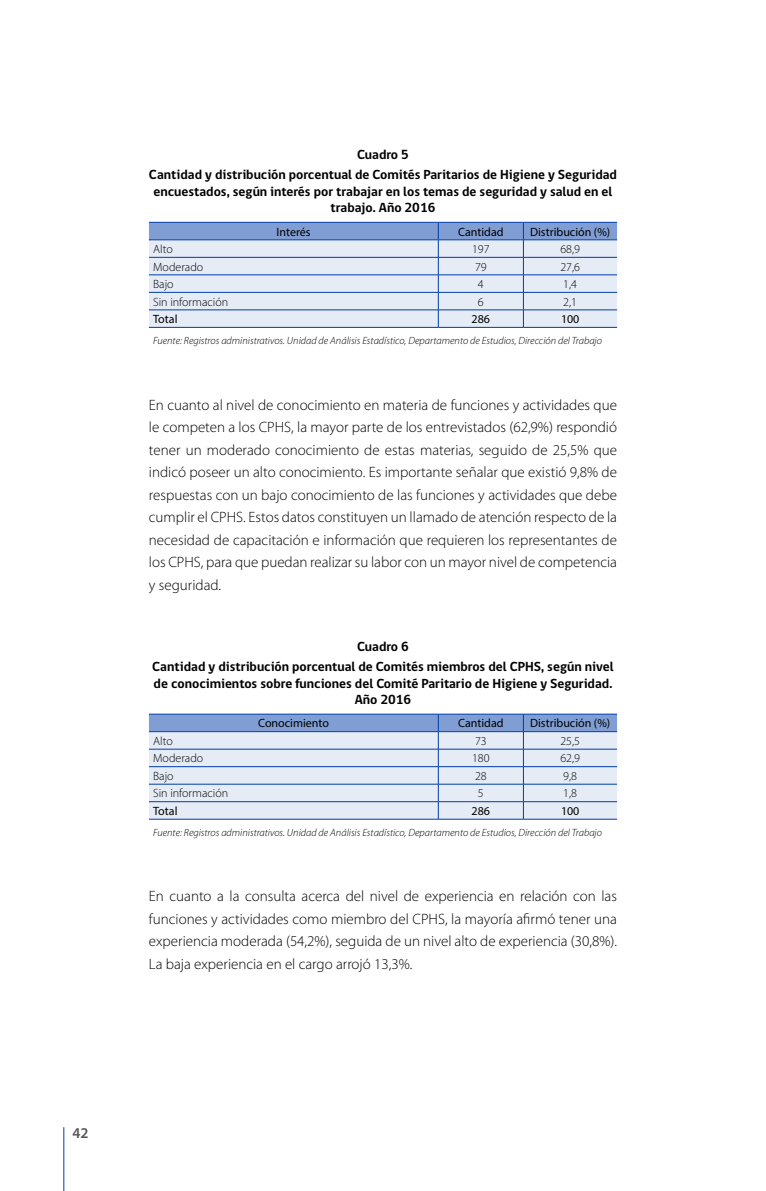
<style>
.page{position:relative;width:766px;height:1191px;background:#fff}
.page>*{position:absolute;margin:0;border:0;box-sizing:border-box;transform-origin:0 0}
.t1{font:300 15px/22.5px "Myriad Pro";color:#000;text-align:justify}
.t2{font:600 15px "Myriad Pro";color:#575756}
.t3{font:700 13.5px/20.4px "gob CL";color:#000;text-align:center}
.t4{font:300 12px "Myriad Pro";color:#000}
.t5{font:12px "Myriad Pro";color:#000}
.t6{font:italic 300 10.5px "Myriad Pro";color:#000}
</style>
<div class="page">
<hr style="left:63px;top:1127px;width:1px;height:64px;background:#003da6">
<svg style="left:149px;top:223px;width:468px;height:104px;background:#d0dbee"></svg>
<hr style="left:149px;top:222px;width:289px;height:1px;background:#003da6">
<hr style="left:438px;top:222px;width:85px;height:1px;background:#003da6">
<hr style="left:523px;top:222px;width:94px;height:1px;background:#003da6">
<hr style="left:149px;top:239px;width:289px;height:1px;background:#003da6">
<hr style="left:438px;top:239px;width:85px;height:1px;background:#003da6">
<hr style="left:523px;top:239px;width:94px;height:1px;background:#003da6">
<hr style="left:149px;top:257px;width:289px;height:1px;background:#003da6">
<hr style="left:438px;top:257px;width:85px;height:1px;background:#003da6">
<hr style="left:523px;top:257px;width:94px;height:1px;background:#003da6">
<hr style="left:149px;top:274px;width:289px;height:1px;background:#003da6">
<hr style="left:438px;top:274px;width:85px;height:1px;background:#003da6">
<hr style="left:523px;top:274px;width:94px;height:1px;background:#003da6">
<hr style="left:149px;top:292px;width:289px;height:1px;background:#003da6">
<hr style="left:438px;top:292px;width:85px;height:1px;background:#003da6">
<hr style="left:523px;top:292px;width:94px;height:1px;background:#003da6">
<hr style="left:149px;top:310px;width:289px;height:1px;background:#003da6">
<hr style="left:438px;top:310px;width:85px;height:1px;background:#003da6">
<hr style="left:523px;top:310px;width:94px;height:1px;background:#003da6">
<hr style="left:149px;top:327px;width:289px;height:1px;background:#003da6">
<hr style="left:438px;top:327px;width:85px;height:1px;background:#003da6">
<hr style="left:523px;top:327px;width:94px;height:1px;background:#003da6">
<svg style="left:149px;top:715px;width:468px;height:104px;background:#d1dcee"></svg>
<hr style="left:149px;top:714px;width:289px;height:1px;background:#003da6">
<hr style="left:438px;top:714px;width:85px;height:1px;background:#003da6">
<hr style="left:523px;top:714px;width:94px;height:1px;background:#003da6">
<hr style="left:149px;top:731px;width:289px;height:1px;background:#003da6">
<hr style="left:438px;top:731px;width:85px;height:1px;background:#003da6">
<hr style="left:523px;top:731px;width:94px;height:1px;background:#003da6">
<hr style="left:149px;top:749px;width:289px;height:1px;background:#003da6">
<hr style="left:438px;top:749px;width:85px;height:1px;background:#003da6">
<hr style="left:523px;top:749px;width:94px;height:1px;background:#003da6">
<hr style="left:149px;top:766px;width:289px;height:1px;background:#003da6">
<hr style="left:438px;top:766px;width:85px;height:1px;background:#003da6">
<hr style="left:523px;top:766px;width:94px;height:1px;background:#003da6">
<hr style="left:149px;top:784px;width:289px;height:1px;background:#003da6">
<hr style="left:438px;top:784px;width:85px;height:1px;background:#003da6">
<hr style="left:523px;top:784px;width:94px;height:1px;background:#003da6">
<hr style="left:149px;top:801px;width:289px;height:1px;background:#003da6">
<hr style="left:438px;top:801px;width:85px;height:1px;background:#003da6">
<hr style="left:523px;top:801px;width:94px;height:1px;background:#003da6">
<hr style="left:149px;top:819px;width:289px;height:1px;background:#003da6">
<hr style="left:438px;top:819px;width:85px;height:1px;background:#003da6">
<hr style="left:523px;top:819px;width:94px;height:1px;background:#003da6">
<p class="t3" style="left:149px;top:145px;width:469px">Cuadro 5<br>Cantidad y distribución porcentual de Comités Paritarios de Higiene y Seguridad</p>
<p class="t3" style="left:153px;top:183px;width:460px;line-height:16.2px">encuestados, según interés por trabajar en los temas de seguridad y salud en el trabajo. Año 2016</p>
<p class="t5" style="left:276px;top:224px;width:36px">Interés</p>
<p class="t5" style="left:458px;top:224px;width:47px">Cantidad</p>
<p class="t5" style="left:530px;top:224px;width:82px">Distribución (%)</p>
<p class="t4" style="left:153px;top:242px;width:21px">Alto</p>
<p class="t4" style="left:472px;top:242px;width:19px">197</p>
<p class="t4" style="left:560px;top:242px;width:21px">68,9</p>
<p class="t4" style="left:153px;top:259px;width:52px">Moderado</p>
<p class="t4" style="left:475px;top:259px;width:13px">79</p>
<p class="t4" style="left:560px;top:259px;width:21px">27,6</p>
<p class="t4" style="left:153px;top:277px;width:22px">Bajo</p>
<p class="t4" style="left:478px;top:277px;width:7px">4</p>
<p class="t4" style="left:563px;top:277px;width:15px">1,4</p>
<p class="t4" style="left:153px;top:294px;width:77px">Sin información</p>
<p class="t4" style="left:478px;top:294px;width:7px">6</p>
<p class="t4" style="left:563px;top:294px;width:15px">2,1</p>
<p class="t5" style="left:153px;top:312px;width:26px">Total</p>
<p class="t5" style="left:471px;top:312px;width:20px">286</p>
<p class="t5" style="left:561px;top:312px;width:20px">100</p>
<p class="t6" style="left:153px;top:334px;width:450px">Fuente: Registros administrativos. Unidad de Análisis Estadístico, Departamento de Estudios, Dirección del Trabajo</p>
<p class="t1" style="left:149px;top:393px;width:469px">En cuanto al nivel de conocimiento en materia de funciones y actividades que le competen a los CPHS, la mayor parte de los entrevistados (62,9%) respondió tener un moderado conocimiento de estas materias, seguido de 25,5% que indicó poseer un alto conocimiento. Es importante señalar que existió 9,8% de respuestas con un bajo conocimiento de las funciones y actividades que debe cumplir el CPHS. Estos datos constituyen un llamado de atención respecto de la necesidad de capacitación e información que requieren los representantes de los CPHS, para que puedan realizar su labor con un mayor nivel de competencia y seguridad.</p>
<p class="t3" style="left:152px;top:636px;width:463px">Cuadro 6<br>Cantidad y distribución porcentual de Comités miembros del CPHS, según nivel</p>
<p class="t3" style="left:154px;top:675px;width:460px;line-height:16.2px">de conocimientos sobre funciones del Comité Paritario de Higiene y Seguridad.<br>Año 2016</p>
<p class="t5" style="left:258px;top:716px;width:72px">Conocimiento</p>
<p class="t5" style="left:458px;top:716px;width:47px">Cantidad</p>
<p class="t5" style="left:530px;top:716px;width:82px">Distribución (%)</p>
<p class="t4" style="left:153px;top:733px;width:21px">Alto</p>
<p class="t4" style="left:475px;top:733px;width:13px">73</p>
<p class="t4" style="left:560px;top:733px;width:21px">25,5</p>
<p class="t4" style="left:153px;top:751px;width:52px">Moderado</p>
<p class="t4" style="left:472px;top:751px;width:19px">180</p>
<p class="t4" style="left:560px;top:751px;width:21px">62,9</p>
<p class="t4" style="left:153px;top:768px;width:22px">Bajo</p>
<p class="t4" style="left:475px;top:768px;width:13px">28</p>
<p class="t4" style="left:563px;top:768px;width:15px">9,8</p>
<p class="t4" style="left:153px;top:786px;width:76px">Sin información</p>
<p class="t4" style="left:478px;top:786px;width:7px">5</p>
<p class="t4" style="left:563px;top:786px;width:15px">1,8</p>
<p class="t5" style="left:153px;top:803px;width:26px">Total</p>
<p class="t5" style="left:471px;top:803px;width:20px">286</p>
<p class="t5" style="left:561px;top:803px;width:20px">100</p>
<p class="t6" style="left:153px;top:825px;width:450px">Fuente: Registros administrativos. Unidad de Análisis Estadístico, Departamento de Estudios, Dirección del Trabajo</p>
<p class="t1" style="left:149px;top:885px;width:469px">En cuanto a la consulta acerca del nivel de experiencia en relación con las funciones y actividades como miembro del CPHS, la mayoría afirmó tener una experiencia moderada (54,2%), seguida de un nivel alto de experiencia (30,8%).<br>La baja experiencia en el cargo arrojó 13,3%.</p>
<p class="t2" style="left:72px;top:1123px;width:18px">42</p>
</div>
